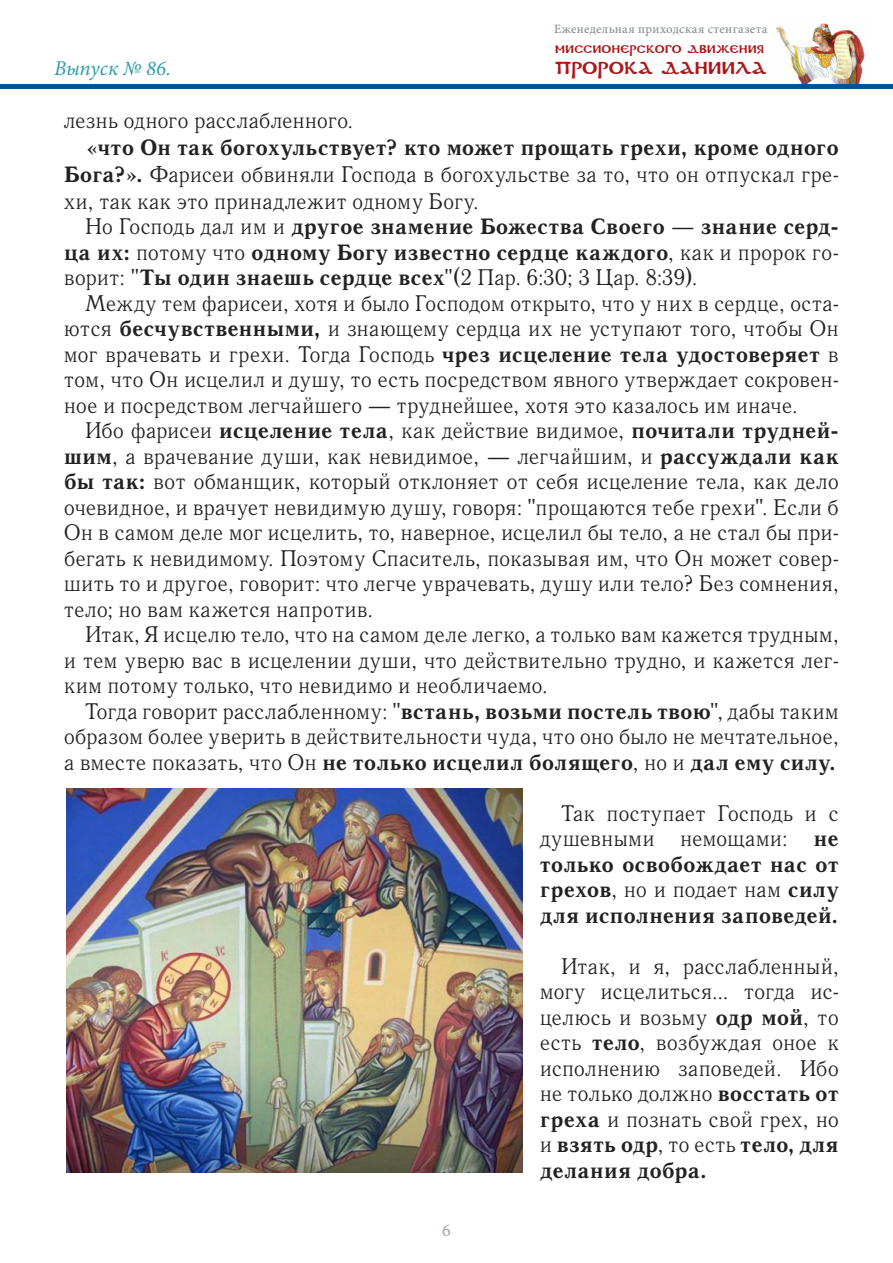
<style>
.page{position:relative;width:893px;height:1263px;background:#fff}
.page>*{position:absolute;margin:0;border:0;box-sizing:border-box;transform-origin:0 0}
._2__Основной_текст{font:22.5px/25.5px "Quant Antiqua C";letter-spacing:-.005em;color:#222;text-align:justify}
._2__Основной_текст-2{font:700 22.5px/25.5px "Quant Antiqua C";letter-spacing:-.01em;color:#222;text-align:justify}
.t1{font:italic 21px "Minion Pro";color:#2e9daa}
.t2{font:18px "Minion Pro";color:#9fa9a4}
.t3{font:17.1px "DS Coptic";letter-spacing:.01em;color:#aa181b}
.t4{font:12.75px "Minion Pro";letter-spacing:.03em;color:#7f8885}
.t5{font:10.95px "DS Coptic";letter-spacing:.025em;color:#aa181b}
.s1{font-weight:700}
.s2{font-weight:400}
</style>
<div class="page">
<img style="left:776px;top:23px;width:89px;height:61px">
<div style="left:0;top:84px;width:893px;height:5px;background:#04538e"></div>
<img style="left:67px;top:788px;width:456px;height:384px">
<p class="t1" style="left:54px;top:54px;width:119px">Выпуск № 86.</p>
<p class="t4" style="left:554px;top:21px;width:215px">Еженедельная приходская стенгазета</p>
<p class="t5" style="left:555px;top:42px;width:210px">Миссионерского движения</p>
<p class="t3" style="left:555px;top:57px;width:213px">ПРОРОКА ДАНИИЛА</p>
<p class="_2__Основной_текст" style="left:64px;top:108px;width:291px">лезнь одного расслабленного.</p>
<p class="_2__Основной_текст" style="left:64px;top:134px;width:777px;line-height:27px;text-indent:21px"><span class="s1">«что Он так богохульствует? кто может прощать грехи, кроме одного Бога?».</span> Фарисеи обвиняли Господа в богохульстве за то, что он отпускал гре&shy;хи, так как это принадлежит одному Богу.</p>
<p class="_2__Основной_текст-2" style="left:64px;top:214px;width:777px;text-indent:21px"><span class="s2">Но Господь дал им и</span> другое знамение Божества Своего <span class="s2">—</span> знание серд&shy;ца их: <span class="s2">потому что</span> одному Богу известно сердце каждого<span class="s2">, как и пророк го&shy;ворит: "</span>Ты один знаешь сердце всех<span class="s2">"(2 Пар. 6:30; 3 Цар. 8:39).</span></p>
<p class="_2__Основной_текст" style="left:64px;top:291px;width:777px;text-indent:21px">Между тем фарисеи, хотя и было Господом открыто, что у них в сердце, оста&shy;ются <span class="s1">бесчувственными,</span> и знающему сердца их не уступают того, чтобы Он мог врачевать и грехи. Тогда Господь <span class="s1">чрез исцеление тела удостоверяет</span> в том, что Он исцелил и душу, то есть посредством явного утверждает сокровен&shy;ное и посредством легчайшего — труднейшее, хотя это казалось им иначе.</p>
<p class="_2__Основной_текст" style="left:64px;top:418px;width:777px;text-indent:21px">Ибо фарисеи <span class="s1">исцеление тела</span>, как действие видимое, <span class="s1">почитали трудней&shy;шим</span>, а врачевание души, как невидимое, — легчайшим, и <span class="s1">рассуждали как бы так:</span> вот обманщик, который отклоняет от себя исцеление тела, как дело очевидное, и врачует невидимую душу, говоря: "прощаются тебе грехи". Если б Он в самом деле мог исцелить, то, наверное, исцелил бы тело, а не стал бы при&shy;бегать к невидимому. Поэтому Спаситель, показывая им, что Он может совер&shy;шить то и другое, говорит: что легче уврачевать, душу или тело? Без сомнения, тело; но вам кажется напротив.</p>
<p class="_2__Основной_текст" style="left:64px;top:622px;width:777px;text-indent:21px">Итак, Я исцелю тело, что на самом деле легко, а только вам кажется трудным, и тем уверю вас в исцелении души, что действительно трудно, и кажется лег&shy;ким потому только, что невидимо и необличаемо.</p>
<p class="_2__Основной_текст" style="left:64px;top:699px;width:777px;text-indent:21px">Тогда говорит расслабленному: "<span class="s1">встань, возьми постель твою</span>", дабы таким образом более уверить в действительности чуда, что оно было не мечтательное, а вместе показать, что Он <span class="s1">не только исцелил болящего</span>, но и <span class="s1">дал ему силу.</span></p>
<p class="_2__Основной_текст-2" style="left:540px;top:801px;width:301px;text-indent:21px"><span class="s2">Так поступает Господь и с душевными немощами:</span> не только освобождает нас от грехов<span class="s2">, но и подает нам</span> силу для исполнения заповедей.</p>
<p class="_2__Основной_текст" style="left:540px;top:954px;width:301px;text-indent:21px">Итак, и я, расслабленный, могу исцелиться... тогда ис&shy;целюсь и возьму <span class="s1">одр мой</span>, то есть <span class="s1">тело</span>, возбуждая оное к исполнению заповедей. Ибо не только должно <span class="s1">восстать от греха</span> и познать свой грех, но и <span class="s1">взять одр</span>, то есть <span class="s1">тело, для делания добра.</span></p>
<p class="t2" style="left:442px;top:1218px;width:10px">6</p>
</div>
